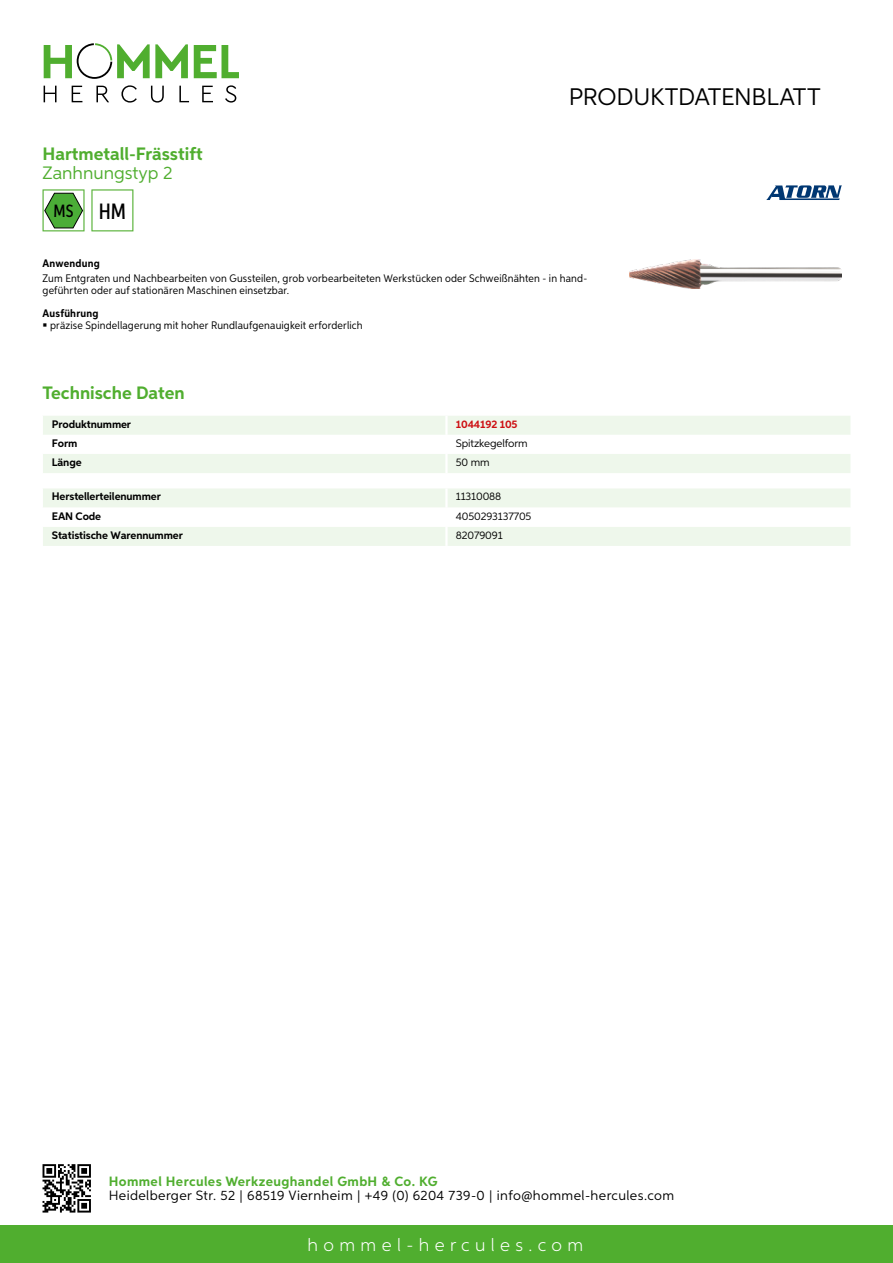
<style>
.page{position:relative;width:893px;height:1263px;background:#fff}
.page>*{position:absolute;margin:0;border:0;box-sizing:border-box;transform-origin:0 0}
.t1{font:24px "Aspira";letter-spacing:-.01em;color:#000}
.t2{font:700 18px "Aspira";color:#50ae2f}
.t3{font:300 18px "Aspira";letter-spacing:.3em;color:#fff}
.t4{font:18px "Aspira";color:#50ae2f}
.t5{font:500 17.85px "Aspira XX Nar";color:#000}
.t6{font:13.5px "Aspira";letter-spacing:.03em;color:#000}
.t7{font:700 13.5px "Aspira";letter-spacing:.03em;color:#50ae2f}
.t8{font:10.95px/12px "Aspira Nar";letter-spacing:.015em;color:#000}
.t9{font:700 10.95px "Aspira";letter-spacing:-.01em;color:#000}
.t10{font:10.95px "Aspira";letter-spacing:-.01em;color:#000}
.t11{font:700 10.95px "Aspira Nar";letter-spacing:.02em;color:#000}
.t12{font:700 10.95px "Aspira";letter-spacing:-.01em;color:#cd1013}
.s1{font-size:22.2px}
</style>
<div class="page">
<div style="left:0;top:1226px;width:893px;height:37px;background:#50ae2f"></div>
<svg style="left:43px;top:1164px;width:48px;height:48px"></svg>
<svg style="left:194px;top:45px;width:45px;height:33px"></svg>
<svg style="left:44px;top:43px;width:144px;height:36px"></svg>
<svg style="left:44px;top:86px;width:13px;height:16px"></svg>
<svg style="left:72px;top:86px;width:10px;height:16px"></svg>
<svg style="left:96px;top:86px;width:13px;height:16px"></svg>
<svg style="left:121px;top:85px;width:16px;height:18px"></svg>
<svg style="left:151px;top:86px;width:13px;height:17px"></svg>
<svg style="left:179px;top:86px;width:10px;height:16px"></svg>
<svg style="left:202px;top:86px;width:11px;height:16px"></svg>
<svg style="left:225px;top:85px;width:11px;height:18px"></svg>
<svg style="left:43px;top:416px;width:807px;height:57px"></svg>
<hr style="left:445px;top:454px;width:3px;height:19px;background:#fff">
<svg style="left:43px;top:488px;width:807px;height:58px"></svg>
<hr style="left:445px;top:527px;width:3px;height:19px;background:#fff">
<svg style="left:43px;top:189px;width:42px;height:42px"></svg>
<svg style="left:91px;top:189px;width:42px;height:42px"></svg>
<img style="left:629px;top:259px;width:213px;height:30px">
<svg style="left:766px;top:185px;width:76px;height:15px"></svg>
<h2 class="t2" style="left:43px;top:142px;width:162px">Hartmetall-Frässtift</h2>
<h2 class="t4" style="left:43px;top:162px;width:132px">Zanhnungstyp 2</h2>
<h3 class="t5" style="left:54px;top:200px;width:74px">MS <span class="s1">HM</span></h3>
<h1 class="t1" style="left:569px;top:82px;width:253px">Produktdatenblatt</h1>
<p class="t11" style="left:43px;top:257px;width:59px">Anwendung</p>
<p class="t8" style="left:43px;top:273px;width:546px">Zum Entgraten und Nachbearbeiten von Gussteilen, grob vorbearbeiteten Werkstücken oder Schweißnähten - in hand&shy;geführten oder auf stationären Maschinen einsetzbar.</p>
<p class="t11" style="left:43px;top:306px;width:58px">Ausführung</p>
<p class="t8" style="left:50px;top:319px;width:314px">präzise Spindellagerung mit hoher Rundlaufgenauigkeit erforderlich</p>
<h2 class="t2" style="left:43px;top:381px;width:144px">Technische Daten</h2>
<p class="t9" style="left:52px;top:417px;width:81px">Produktnummer</p>
<p class="t12" style="left:456px;top:417px;width:63px">1044192 105</p>
<p class="t9" style="left:52px;top:436px;width:27px">Form</p>
<p class="t10" style="left:456px;top:436px;width:73px">Spitzkegelform</p>
<p class="t9" style="left:52px;top:455px;width:31px">Länge</p>
<p class="t10" style="left:456px;top:455px;width:35px">50 mm</p>
<p class="t9" style="left:52px;top:490px;width:111px">Herstellerteilenummer</p>
<p class="t10" style="left:456px;top:490px;width:47px">11310088</p>
<p class="t9" style="left:52px;top:509px;width:51px">EAN Code</p>
<p class="t10" style="left:456px;top:509px;width:77px">4050293137705</p>
<p class="t9" style="left:52px;top:528px;width:132px">Statistische Warennummer</p>
<p class="t10" style="left:456px;top:528px;width:48px">82079091</p>
<p class="t7" style="left:109px;top:1172px;width:330px">Hommel Hercules Werkzeughandel GmbH &amp; Co. KG</p>
<p class="t6" style="left:109px;top:1187px;width:567px">Heidelberger Str. 52 | 68519 Viernheim | +49 (0) 6204 739-0 | info@hommel-hercules.com</p>
<h2 class="t3" style="left:307px;top:1234px;width:277px">hommel-hercules.com</h2>
</div>
